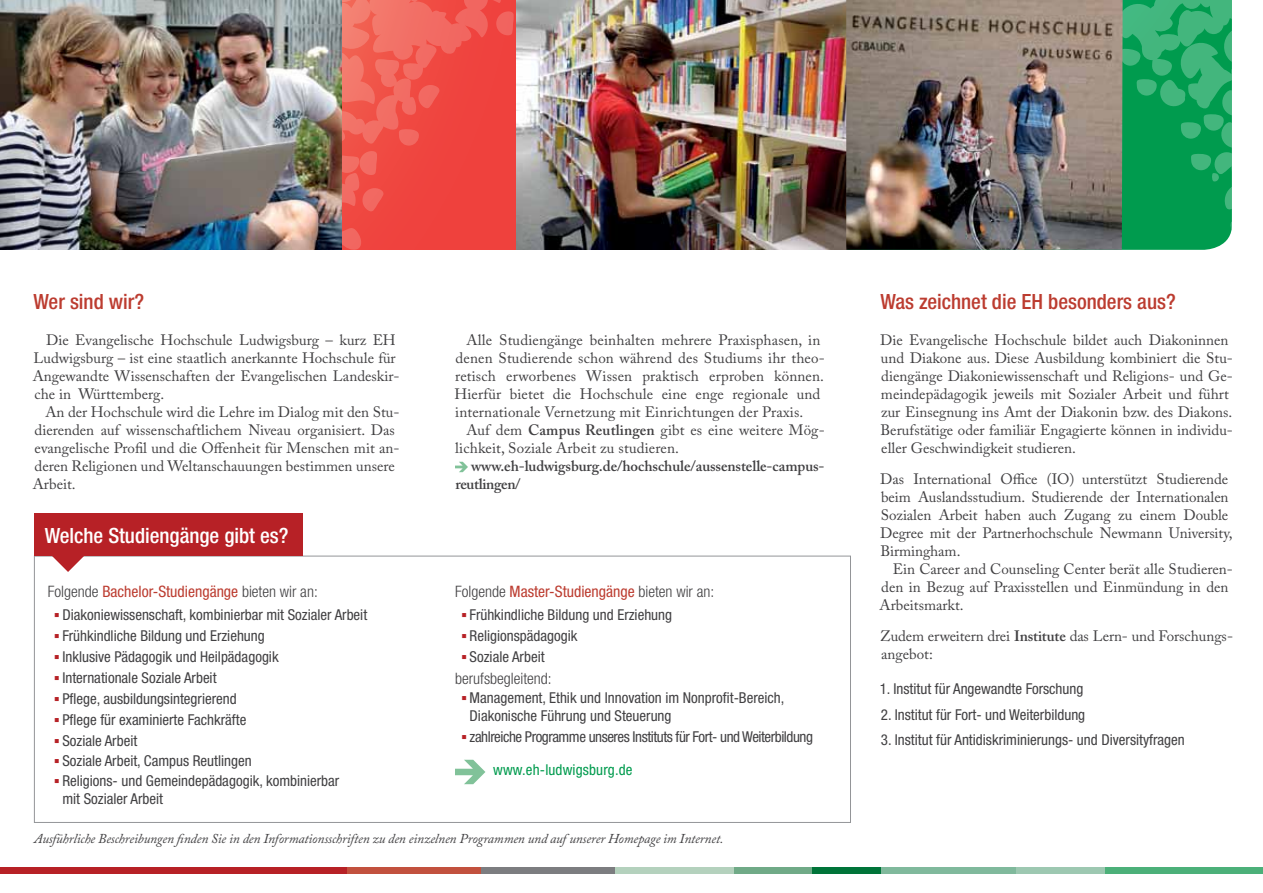
<style>
.page{position:relative;width:1263px;height:893px;background:#fff}
.page>*{position:absolute;margin:0;border:0;box-sizing:border-box;transform-origin:0 0}
.t1{font:500 condensed 21px "Helvetica Neue LTW1 G";color:#bc3c30}
.t2{font:500 condensed 21px "Helvetica Neue LTW1 G";color:#fff}
.t3{font:300 condensed 15.75px "Helvetica Neue LT";color:#414042}
.t4{font:condensed 15.75px "Helvetica Neue LTW1 G";color:#bc3c30}
.t5{font:15px/18px "Adobe Caslon Pro";color:#414042}
.t6{font:condensed 15px/20.7px "Helvetica Neue LTW1 G";color:#414042}
.t7{font:600 15px/18px "Adobe Caslon Pro";letter-spacing:-.005em;color:#414042}
.t8{font:condensed 15px "Helvetica Neue LTW1 G";letter-spacing:-.03em;color:#414042}
.t9{font:condensed 15px "Helvetica Neue LTW1 G";letter-spacing:.01em;color:#009b4e}
.t10{font:italic 13.5px "Adobe Caslon Pro";letter-spacing:-.01em;color:#414042}
.s1{font-family:"Helvetica Neue LT";font-weight:300;color:#414042}
.s2{font-weight:600}
.s3{font-family:"Helvetica Neue LTW1 G";font-weight:400;color:#bc3c30}
</style>
<div class="page">
<svg style="left:1123px;top:0;width:109px;height:250px;background:#17a45e"></svg>
<svg style="left:455px;top:462px;width:13px;height:10px"></svg>
<svg style="left:455px;top:760px;width:30px;height:24px"></svg>
<div style="left:1016px;top:867px;width:89px;height:7px;background:#9dc8b1"></div>
<div style="left:805px;top:867px;width:75px;height:7px;background:#007439"></div>
<div style="left:733px;top:867px;width:78px;height:7px;background:#70aa87"></div>
<div style="left:614px;top:867px;width:119px;height:7px;background:#b4d1bd"></div>
<div style="left:481px;top:867px;width:133px;height:7px;background:#7c7d80"></div>
<div style="left:347px;top:867px;width:134px;height:7px;background:#c2513e"></div>
<div style="left:0;top:867px;width:347px;height:7px;background:#b72126"></div>
<div style="left:880px;top:867px;width:136px;height:7px;background:#80b99c"></div>
<div style="left:1105px;top:867px;width:158px;height:7px;background:#4cb079"></div>
<img style="left:0;top:0;width:342px;height:250px">
<img style="left:516px;top:0;width:607px;height:250px">
<svg style="left:342px;top:0;width:174px;height:250px;background:#f0514a"></svg>
<div style="left:34px;top:514px;width:269px;height:42px;background:#b72126"></div>
<svg style="left:52px;top:556px;width:32px;height:16px"></svg>
<h1 class="t1" style="left:34px;top:289px;width:112px">Wer sind wir?</h1>
<p class="t5" style="left:33px;top:331px;width:368px;text-indent:13px">Die Evangelische Hochschule Ludwigsburg – kurz EH Ludwigsburg – ist eine staatlich anerkannte Hochschule für Angewandte Wissenschaften der Evangelischen Landeskir&shy;che in Württemberg.</p>
<p class="t5" style="left:33px;top:403px;width:368px;text-indent:13px">An der Hochschule wird die Lehre im Dialog mit den Stu&shy;dierenden auf wissenschaftlichem Niveau organisiert. Das evangelische Profil und die Offenheit für Menschen mit an&shy;deren Religionen und Weltanschauungen bestimmen unsere Arbeit.</p>
<h1 class="t2" style="left:45px;top:523px;width:245px">Welche Studiengänge gibt es?</h1>
<p class="t4" style="left:48px;top:582px;width:271px"><span class="s1">Folgende</span> Bachelor-Studiengänge <span class="s1">bieten wir an:</span></p>
<p class="t6" style="left:62px;top:605px;width:306px">Diakoniewissenschaft, kombinierbar mit Sozialer Arbeit Frühkindliche Bildung und Erziehung<br>Inklusive Pädagogik und Heilpädagogik<br>Internationale Soziale Arbeit<br>Pflege, ausbildungsintegrierend<br>Pflege für examinierte Fachkräfte<br>Soziale Arbeit<br>Soziale Arbeit, Campus Reutlingen<br>Religions- und Gemeindepädagogik, kombinierbar</p>
<p class="t6" style="left:62px;top:789px;width:102px">mit Sozialer Arbeit</p>
<p class="t5" style="left:454px;top:330px;width:371px;text-indent:12px">Alle Studiengänge beinhalten mehrere Praxisphasen, in denen Studierende schon während des Studiums ihr theo&shy;retisch erworbenes Wissen praktisch erproben können.<br>Hierfür bietet die Hochschule eine enge regionale und internationale Vernetzung mit Einrichtungen der Praxis.</p>
<p class="t5" style="left:455px;top:420px;width:371px;text-indent:11px">Auf dem <span class="s2">Campus Reutlingen</span> gibt es eine weitere Mög&shy;lichkeit, Soziale Arbeit zu studieren.</p>
<p class="t7" style="left:455px;top:456px;width:371px;text-indent:16px">www.eh-ludwigsburg.de/hochschule/aussenstelle-campus&shy;reutlingen/</p>
<p class="t3" style="left:455px;top:582px;width:261px">Folgende <span class="s3">Master-Studiengänge</span> bieten wir an:</p>
<p class="t6" style="left:470px;top:605px;width:204px">Frühkindliche Bildung und Erziehung<br>Religionspädagogik<br>Soziale Arbeit</p>
<p class="t3" style="left:455px;top:669px;width:98px">berufsbegleitend:</p>
<p class="t6" style="left:470px;top:689px;width:316px;line-height:18px">Management, Ethik und Innovation im Nonprofit-Bereich,<br>Diakonische Führung und Steuerung</p>
<p class="t8" style="left:470px;top:728px;width:345px">zahlreiche Programme unseres Instituts für Fort- und Weiterbildung</p>
<p class="t9" style="left:493px;top:761px;width:141px">www.eh-ludwigsburg.de</p>
<p class="t10" style="left:34px;top:830px;width:691px">Ausführliche Beschreibungen finden Sie in den Informationsschriften zu den einzelnen Programmen und auf unserer Homepage im Internet.</p>
<h1 class="t1" style="left:880px;top:289px;width:297px">Was zeichnet die EH besonders aus?</h1>
<p class="t5" style="left:880px;top:331px;width:354px">Die Evangelische Hochschule bildet auch Diakoninnen und Diakone aus. Diese Ausbildung kombiniert die Stu&shy;diengänge Diakoniewissenschaft und Religions- und Ge&shy;meindepädagogik jeweils mit Sozialer Arbeit und führt zur Einsegnung ins Amt der Diakonin bzw. des Diakons.<br>Berufstätige oder familiär Engagierte können in individu&shy;eller Geschwindigkeit studieren.</p>
<p class="t5" style="left:880px;top:470px;width:354px">Das International Office (IO) unterstützt Studierende beim Auslandsstudium. Studierende der Internationalen Sozialen Arbeit haben auch Zugang zu einem Double Degree mit der Partnerhochschule Newmann University, Birmingham.</p>
<p class="t5" style="left:879px;top:560px;width:355px;text-indent:13px">Ein Career and Counseling Center berät alle Studieren&shy;den in Bezug auf Praxisstellen und Einmündung in den<br>Arbeitsmarkt.</p>
<p class="t5" style="left:880px;top:627px;width:354px">Zudem erweitern drei <span class="s2">Institute</span> das Lern- und Forschungs&shy;angebot:</p>
<p class="t6" style="left:880px;top:678px;width:205px">1. Institut für Angewandte Forschung</p>
<p class="t6" style="left:881px;top:704px;width:206px">2. Institut für Fort- und Weiterbildung</p>
<p class="t6" style="left:881px;top:729px;width:305px">3. Institut für Antidiskriminierungs- und Diversityfragen</p>
</div>
